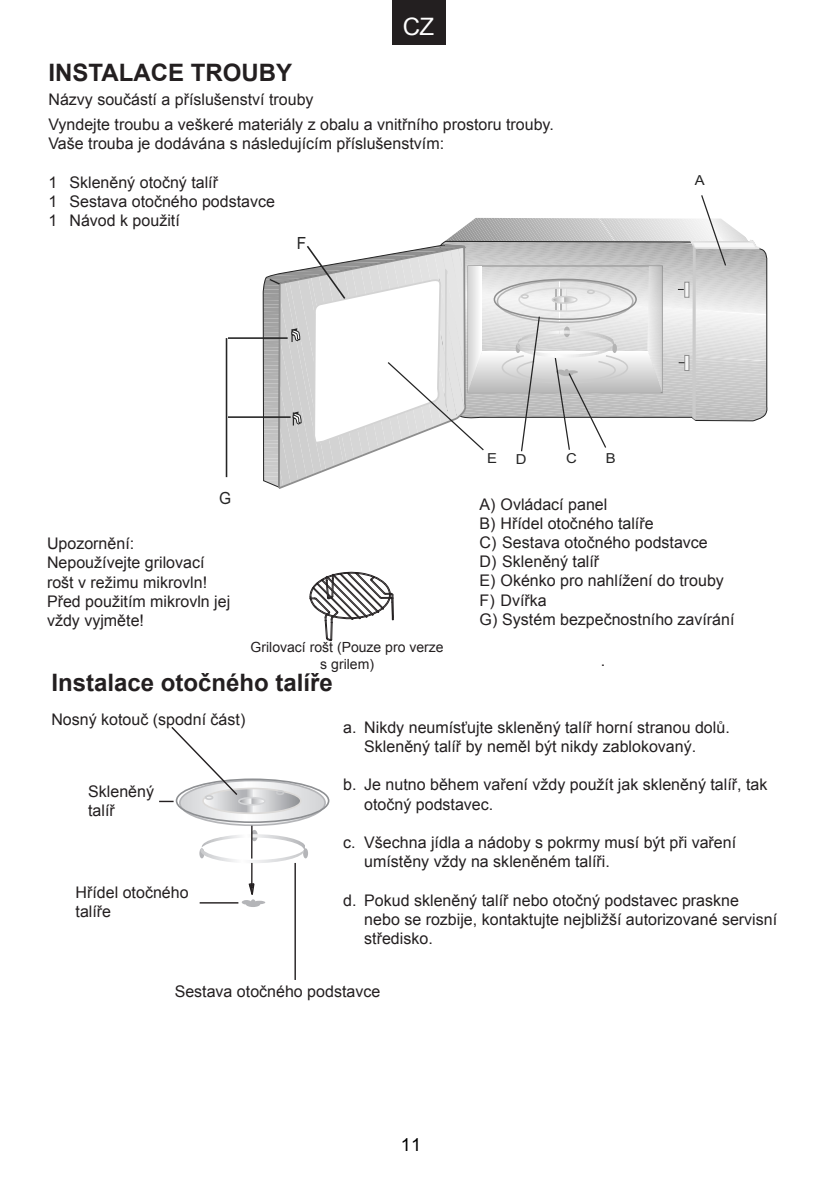
<style>
.page{position:relative;width:822px;height:1191px;background:#fff}
.page>*{position:absolute;margin:0;border:0;box-sizing:border-box;transform-origin:0 0}
.t1{font:700 24px "Arial";color:#231f20}
.t2{font:24px "Arial";color:#fff}
.t3{font:18px "Arial";color:#000}
.t4{font:16.8px "Arial";color:#252525;scale:.92 1}
.t5{font:16px/19.2px "Arial";color:#231f20}
.t6{font:14px/16.8px "Arial";color:#231f20;text-align:center}
.t7{font:13.8px "Arial";color:#252525;scale:1.08 1}
</style>
<div class="page">
<svg style="left:225px;top:218px;width:541px;height:270px"></svg>
<div style="left:392px;top:0;width:53px;height:44px;background:#231f20"></div>
<div style="left:303px;top:848px;width:5px;height:10px;background:#b4b5b8;border-radius:50%"></div>
<svg style="left:251px;top:830px;width:7px;height:11px"></svg>
<hr style="left:251px;top:826px;width:1px;height:32px;background:#231f20">
<svg style="left:200px;top:834px;width:105px;height:73px"></svg>
<svg style="left:159px;top:727px;width:166px;height:98px"></svg>
<hr style="left:200px;top:902px;width:38px;height:1px;background:#231f20">
<hr style="left:294px;top:863px;width:2px;height:117px;background:#231f20">
<svg style="left:309px;top:571px;width:85px;height:70px"></svg>
<h1 class="t2" style="left:403px;top:13px;width:33px">CZ</h1>
<h1 class="t1" style="left:48px;top:57px;width:245px">INSTALACE TROUBY</h1>
<p class="t5" style="left:48px;top:86px;width:507px;line-height:25.6px">Názvy součástí a příslušenství trouby<br>Vyndejte troubu a veškeré materiály z obalu a vnitřního prostoru trouby.</p>
<p class="t5" style="left:48px;top:134px;width:397px">Vaše trouba je dodávána s následujícím příslušenstvím:</p>
<p class="t5" style="left:48px;top:173px;width:228px">1 Skleněný otočný talíř<br>1 Sestava otočného podstavce<br>1 Návod k použití</p>
<p class="t4" style="left:297px;top:234px;width:12px">F</p>
<p class="t7" style="left:695px;top:172px;width:11px">A</p>
<p class="t7" style="left:487px;top:450px;width:11px">E</p>
<p class="t7" style="left:516px;top:451px;width:11px">D</p>
<p class="t7" style="left:566px;top:450px;width:11px">C</p>
<p class="t7" style="left:605px;top:450px;width:11px">B</p>
<p class="t4" style="left:219px;top:488px;width:15px">G</p>
<p class="t5" style="left:47px;top:534px;width:185px">Upozornění:<br>Nepoužívejte grilovací rošt v režimu mikrovln!<br>Před použitím mikrovln jej vždy vyjměte!</p>
<p class="t6" style="left:250px;top:639px;width:194px">Grilovací rošt (Pouze pro verze s grilem)</p>
<h1 class="t1" style="left:51px;top:666px;width:283px">Instalace otočného talíře</h1>
<p class="t5" style="left:479px;top:494px;width:256px">A) Ovládací panel<br>B) Hřídel otočného talíře<br>C) Sestava otočného podstavce<br>D) Skleněný talíř<br>E) Okénko pro nahlížení do trouby<br>F) Dvířka<br>G) Systém bezpečnostního zavírání</p>
<p class="t5" style="left:600px;top:650px;width:6px">.</p>
<p class="t5" style="left:51px;top:710px;width:195px">Nosný kotouč (spodní část)</p>
<p class="t5" style="left:88px;top:782px;width:67px">Skleněný talíř</p>
<p class="t5" style="left:76px;top:882px;width:114px">Hřídel otočného talíře</p>
<p class="t5" style="left:364px;top:718px;width:367px;text-indent:-21px">a. Nikdy neumísťujte skleněný talíř horní stranou dolů.<br>Skleněný talíř by neměl být nikdy zablokovaný.</p>
<p class="t5" style="left:364px;top:775px;width:404px;text-indent:-21px">b. Je nutno během vaření vždy použít jak skleněný talíř, tak otočný podstavec.</p>
<p class="t5" style="left:364px;top:833px;width:373px;text-indent:-21px">c. Všechna jídla a nádoby s pokrmy musí být při vaření umístěny vždy na skleněném talíři.</p>
<p class="t5" style="left:364px;top:890px;width:414px;text-indent:-21px">d. Pokud skleněný talíř nebo otočný podstavec praskne nebo se rozbije, kontaktujte nejbližší autorizované servisní středisko.</p>
<p class="t5" style="left:175px;top:982px;width:207px">Sestava otočného podstavce</p>
<p class="t3" style="left:401px;top:1133px;width:22px">11</p>
</div>
